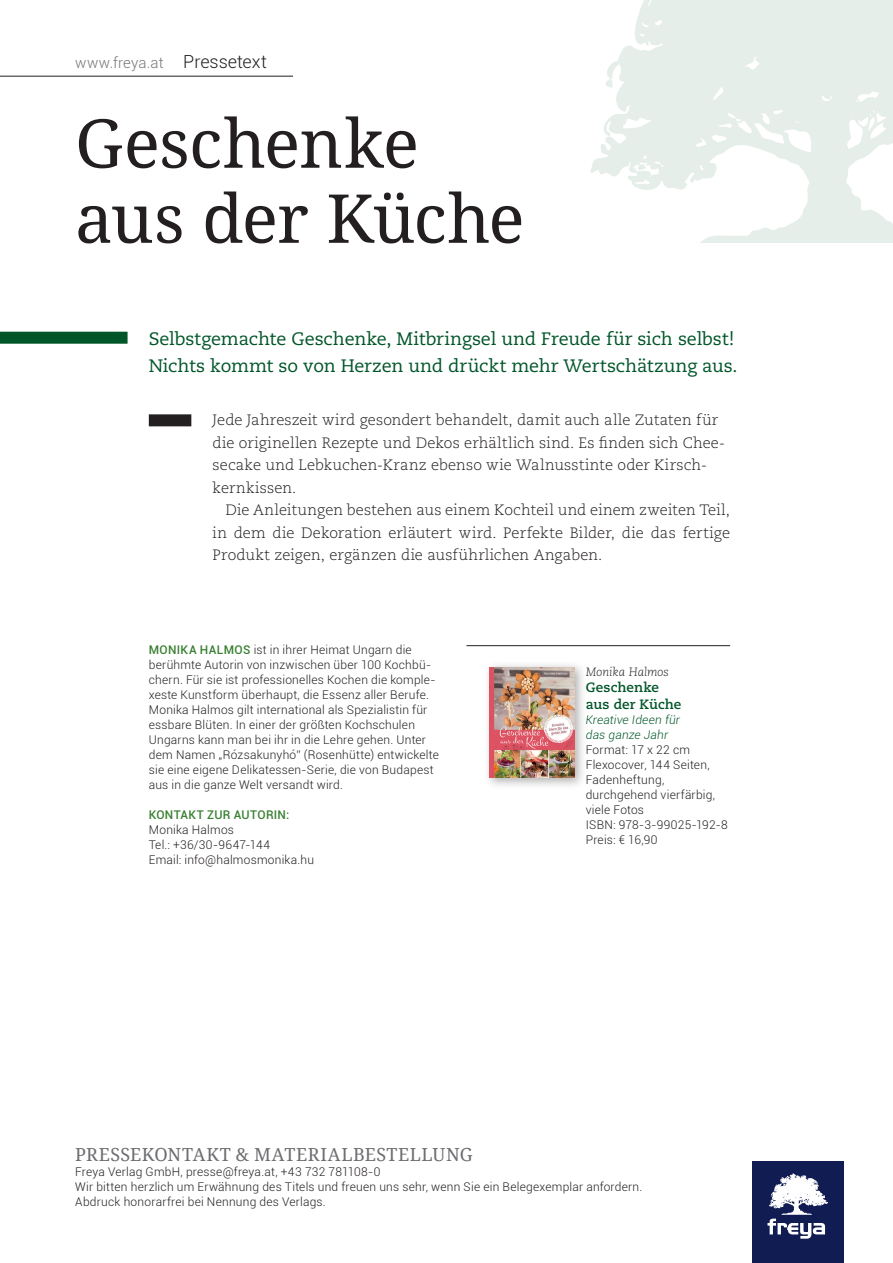
<style>
.page{position:relative;width:893px;height:1263px;background:#fff}
.page>*{position:absolute;margin:0;border:0;box-sizing:border-box;transform-origin:0 0}
.t1{font:67.5px/75px "Noto Serif";letter-spacing:-.01em;color:#231f20}
.t2{font:18px/27px "Caecilia";letter-spacing:-.005em;color:#005529}
.t3{font:18px "Noto Serif";letter-spacing:.025em;color:#6c6d70}
.t4{font:300 15px/22.5px "Caecilia";letter-spacing:.005em;color:#231f20}
.t5{font:300 15px "Roboto";letter-spacing:.01em;color:#76787b}
.t6{font:700 13.5px/16.5px "Caecilia";letter-spacing:.005em;color:#005529}
.t7{font:300 12px/15px "Roboto";letter-spacing:.02em;color:#231f20}
.t8{font:italic 300 12px/15px "Roboto";letter-spacing:.015em;color:#005529}
.t9{font:500 12px "Roboto";letter-spacing:.025em;color:#3a8033}
.t10{font:italic 300 12px "Caecilia";color:#231f20}
.s1{font-size:18px;color:#231f20}
.s2{font-weight:500;color:#3a8033}
</style>
<div class="page">
<hr style="left:0;top:76px;width:293px;height:1px;background:#231f20">
<div style="left:752px;top:1161px;width:91px;height:102px;background:#101c52"></div>
<svg style="left:767px;top:1173px;width:61px;height:65px"></svg>
<svg style="left:590px;top:0;width:303px;height:243px;fill:#e6eeea"></svg>
<div style="left:0;top:332px;width:128px;height:12px;background:#005529"></div>
<div style="left:149px;top:414px;width:42px;height:12px;background:#231f20"></div>
<hr style="left:466px;top:645px;width:264px;height:1px;background:#231f20">
<div style="left:483px;top:661px;width:103px;height:129px;background:#231f20;opacity:.35"></div>
<img style="left:489px;top:667px;width:85px;height:110px">
<p class="t5" style="left:75px;top:52px;width:193px">www.freya.at <span class="s1">Pressetext</span></p>
<h1 class="t1" style="left:75px;top:103px;width:451px">Geschenke aus der Küche</h1>
<h2 class="t2" style="left:149px;top:325px;width:590px">Selbstgemachte Geschenke, Mitbringsel und Freude für sich selbst!<br>Nichts kommt so von Herzen und drückt mehr Wertschätzung aus.</h2>
<p class="t4" style="left:213px;top:409px;width:514px">Jede Jahreszeit wird gesondert behandelt, damit auch alle Zutaten für die originellen Rezepte und Dekos erhältlich sind. Es finden sich Chee&shy;secake und Lebkuchen-Kranz ebenso wie Walnusstinte oder Kirsch&shy;kernkissen.</p>
<p class="t4" style="left:213px;top:499px;width:519px;text-align:justify;text-indent:13px">Die Anleitungen bestehen aus einem Kochteil und einem zweiten Teil, in dem die Dekoration erläutert wird. Perfekte Bilder, die das fertige Produkt zeigen, ergänzen die ausführlichen Angaben.</p>
<p class="t7" style="left:149px;top:642px;width:292px"><span class="s2">MONIKA HALMOS</span> ist in ihrer Heimat Ungarn die berühmte Autorin von inzwischen über 100 Kochbü&shy;chern. Für sie ist professionelles Kochen die komple&shy;xeste Kunstform überhaupt, die Essenz aller Berufe.<br>Monika Halmos gilt international als Spezialistin für essbare Blüten. In einer der größten Kochschulen Ungarns kann man bei ihr in die Lehre gehen. Unter dem Namen „Rózsakunyhó” (Rosenhütte) entwickelte sie eine eigene Delikatessen-Serie, die von Budapest aus in die ganze Welt versandt wird.</p>
<p class="t9" style="left:149px;top:807px;width:142px">KONTAKT ZUR AUTORIN:</p>
<p class="t7" style="left:149px;top:822px;width:167px">Monika Halmos<br>Tel.: +36/30-9647-144<br>Email: info@halmosmonika.hu</p>
<p class="t10" style="left:586px;top:665px;width:85px">Monika Halmos</p>
<p class="t6" style="left:586px;top:680px;width:97px">Geschenke aus der Küche</p>
<p class="t8" style="left:586px;top:712px;width:96px">Kreative Ideen für das ganze Jahr</p>
<p class="t7" style="left:586px;top:742px;width:144px">Format: 17 x 22 cm<br>Flexocover, 144 Seiten,<br>Fadenheftung, durchgehend vierfärbig, viele Fotos<br>ISBN: 978-3-99025-192-8<br>Preis: € 16,90</p>
<h2 class="t3" style="left:75px;top:1142px;width:399px">PRESSEKONTAKT &amp; MATERIALBESTELLUNG</h2>
<p class="t7" style="left:75px;top:1164px;width:569px">Freya Verlag GmbH, presse@freya.at, +43 732 781108-0<br>Wir bitten herzlich um Erwähnung des Titels und freuen uns sehr, wenn Sie ein Belegexemplar anfordern.<br>Abdruck honorarfrei bei Nennung des Verlags.</p>
</div>
